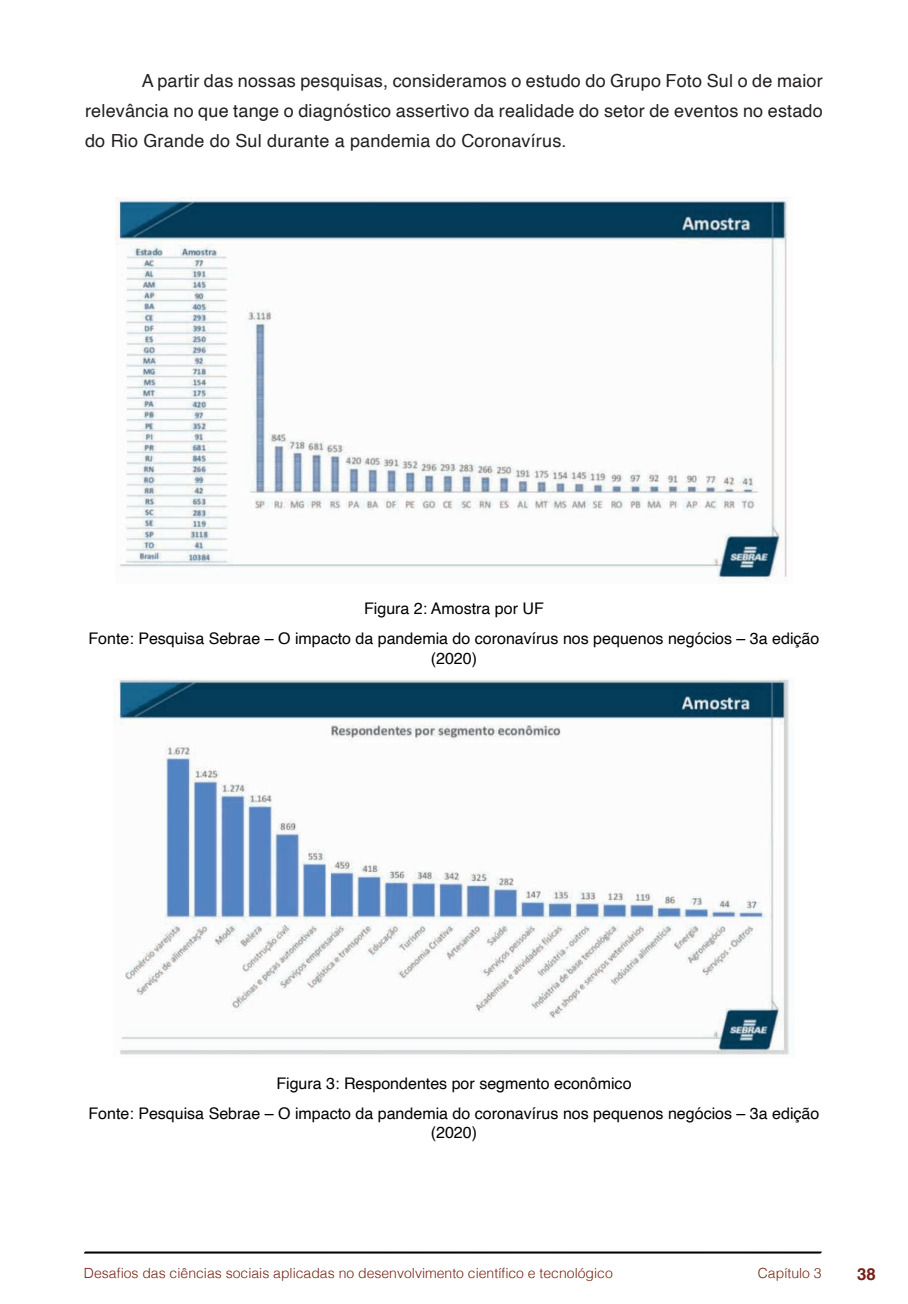
<style>
.page{position:relative;width:908px;height:1304px;background:#fff}
.page>*{position:absolute;margin:0;border:0;box-sizing:border-box;transform-origin:0 0}
.t1{font:18px/30px "Helvetica";letter-spacing:.01em;color:#231f20;text-align:justify}
.t2{font:700 16.8px "Helvetica";color:#752317}
.t3{font:16px/30.6px "Helvetica";color:#000;text-align:center}
.t4{font:300 14px "Helvetica";color:#752317}
</style>
<div class="page">
<svg style="left:84px;top:1251px;width:737px;height:3px;background:#515151"></svg>
<img style="left:115px;top:197px;width:674px;height:384px">
<img style="left:113px;top:678px;width:677px;height:377px">
<p class="t1" style="left:85px;top:66px;width:738px;text-indent:57px">A partir das nossas pesquisas, consideramos o estudo do Grupo Foto Sul o de maior relevância no que tange o diagnóstico assertivo da realidade do setor de eventos no estado do Rio Grande do Sul durante a pandemia do Coronavírus.</p>
<p class="t3" style="left:88px;top:593px;width:732px">Figura 2: Amostra por UF<br>Fonte: Pesquisa Sebrae – O impacto da pandemia do coronavírus nos pequenos negócios – 3a edição</p>
<p class="t3" style="left:430px;top:643px;width:48px">(2020)</p>
<p class="t3" style="left:88px;top:1068px;width:732px">Figura 3: Respondentes por segmento econômico<br>Fonte: Pesquisa Sebrae – O impacto da pandemia do coronavírus nos pequenos negócios – 3a edição</p>
<p class="t3" style="left:430px;top:1118px;width:48px">(2020)</p>
<p class="t4" style="left:84px;top:1261px;width:530px">Desafios das ciências sociais aplicadas no desenvolvimento científico e tecnológico</p>
<p class="t4" style="left:757px;top:1261px;width:65px">Capítulo 3</p>
<p class="t2" style="left:856px;top:1264px;width:20px">38</p>
</div>
